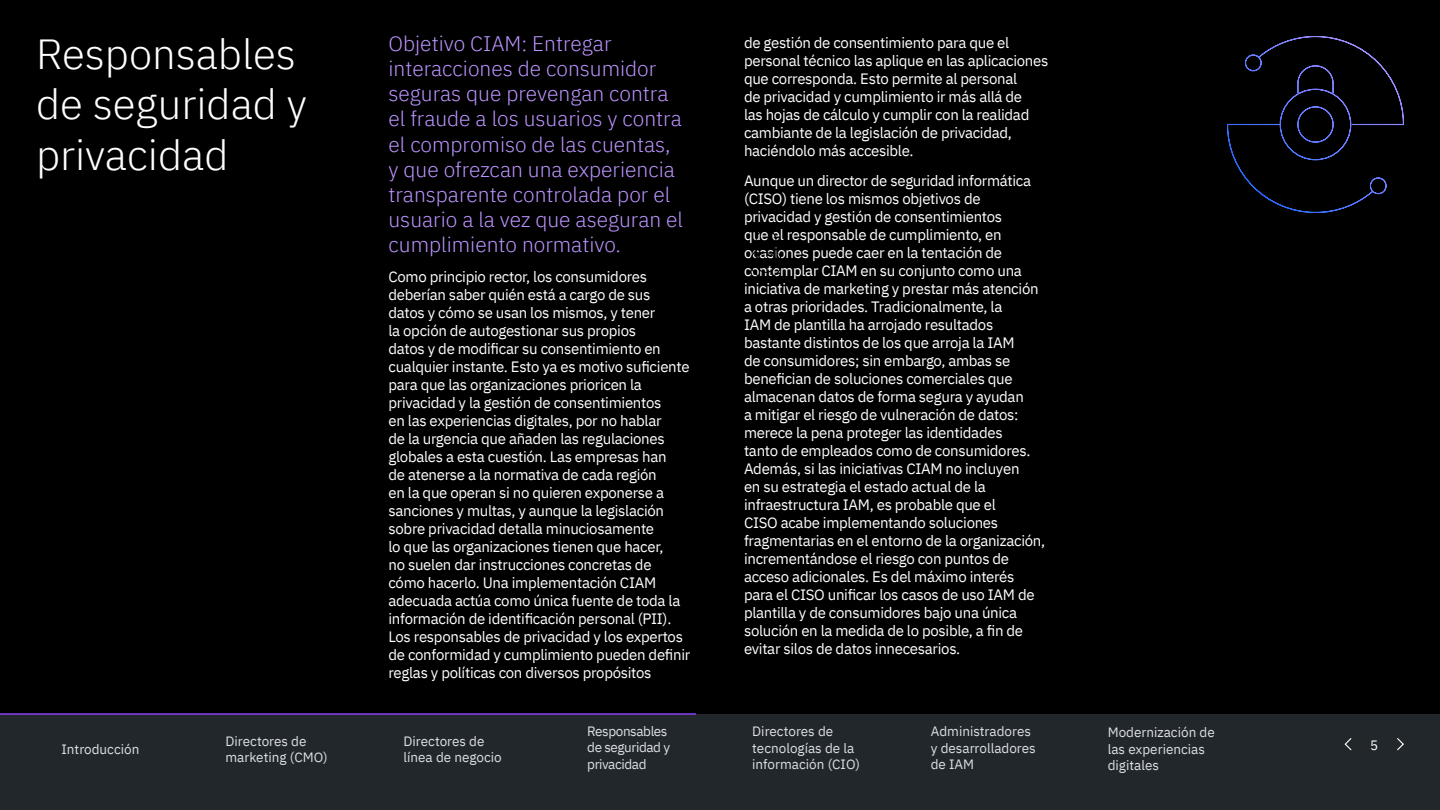
<style>
.page{position:relative;width:1440px;height:810px;background:#fff}
.page>*{position:absolute;margin:0;border:0;box-sizing:border-box;transform-origin:0 0}
.Heading_1_alternate{font:300 42px/50.4px "IBM Plex Sans";color:#fff}
.Goal_text{font:300 21px/25.2px "IBM Plex Sans";color:#be95ff}
.Body_text{font:15px/18px "IBM Plex Sans";letter-spacing:-.02em;color:#fff}
.t1{font:13.5px/16.5px "IBM Plex Sans";color:#dde1e6}
.t2{font:13.5px/16.5px "IBM Plex Sans";letter-spacing:-.03em;color:#dde1e6}
.t3{font:13.5px "IBM Plex Sans";color:#fff}
</style>
<div class="page">
<div style="left:0;top:714px;width:1440px;height:96px;background:#21272a"></div>
<svg style="left:1344px;top:738px;width:8px;height:13px"></svg>
<svg style="left:1397px;top:738px;width:7px;height:13px"></svg>
<div style="left:0;top:0;width:1440px;height:714px;background:#000"></div>
<hr style="left:0;top:713px;width:696px;height:2px;background:#8a3ffc">
<svg style="left:1227px;top:36px;width:177px;height:177px"></svg>
<p class="Heading_1_alternate" style="left:36px;top:25px;width:272px">Responsables de seguridad y privacidad</p>
<p class="Goal_text" style="left:388px;top:29px;width:296px">Objetivo CIAM: Entregar interacciones de consumidor seguras que prevengan contra el fraude a los usuarios y contra el compromiso de las cuentas, y que ofrezcan una experiencia transparente controlada por el usuario a la vez que aseguran el cumplimiento normativo.</p>
<p class="Body_text" style="left:388px;top:267px;width:303px">Como principio rector, los consumidores deberían saber quién está a cargo de sus datos y cómo se usan los mismos, y tener<br>la opción de autogestionar sus propios<br>datos y de modificar su consentimiento en cualquier instante. Esto ya es motivo suficiente para que las organizaciones prioricen la privacidad y la gestión de consentimientos<br>en las experiencias digitales, por no hablar<br>de la urgencia que añaden las regulaciones globales a esta cuestión. Las empresas han<br>de atenerse a la normativa de cada región<br>en la que operan si no quieren exponerse a sanciones y multas, y aunque la legislación sobre privacidad detalla minuciosamente<br>lo que las organizaciones tienen que hacer,<br>no suelen dar instrucciones concretas de cómo hacerlo. Una implementación CIAM adecuada actúa como única fuente de toda la información de identificación personal (PII).<br>Los responsables de privacidad y los expertos de conformidad y cumplimiento pueden definir reglas y políticas con diversos propósitos</p>
<p class="Body_text" style="left:744px;top:32px;width:306px">de gestión de consentimiento para que el personal técnico las aplique en las aplicaciones que corresponda. Esto permite al personal<br>de privacidad y cumplimiento ir más allá de<br>las hojas de cálculo y cumplir con la realidad cambiante de la legislación de privacidad, haciéndolo más accesible.</p>
<p class="Body_text" style="left:744px;top:170px;width:303px">Aunque un director de seguridad informática (CISO) tiene los mismos objetivos de privacidad y gestión de consentimientos<br>que el responsable de cumplimiento, en ocasiones puede caer en la tentación de contemplar CIAM en su conjunto como una iniciativa de marketing y prestar más atención a otras prioridades. Tradicionalmente, la<br>IAM de plantilla ha arrojado resultados bastante distintos de los que arroja la IAM<br>de consumidores; sin embargo, ambas se benefician de soluciones comerciales que almacenan datos de forma segura y ayudan<br>a mitigar el riesgo de vulneración de datos: merece la pena proteger las identidades<br>tanto de empleados como de consumidores.<br>Además, si las iniciativas CIAM no incluyen<br>en su estrategia el estado actual de la infraestructura IAM, es probable que el<br>CISO acabe implementando soluciones fragmentarias en el entorno de la organización, incrementándose el riesgo con puntos de acceso adicionales. Es del máximo interés para el CISO unificar los casos de uso IAM de plantilla y de consumidores bajo una única solución en la medida de lo posible, a fin de evitar silos de datos innecesarios.</p>
<p class="t1" style="left:62px;top:740px;width:79px">Introducción</p>
<p class="t1" style="left:225px;top:731px;width:104px">Directores de marketing (CMO)</p>
<p class="t2" style="left:587px;top:722px;width:85px">Responsables de seguridad y privacidad</p>
<p class="t1" style="left:752px;top:722px;width:109px">Directores de tecnologías de la información (CIO)</p>
<p class="t1" style="left:931px;top:722px;width:107px">Administradores y desarrolladores de IAM</p>
<p class="t1" style="left:1108px;top:723px;width:109px">Modernización de las experiencias digitales</p>
<p class="t1" style="left:404px;top:731px;width:100px">Directores de línea de negocio</p>
<p class="t3" style="left:1370px;top:735px;width:10px">5</p>
</div>
